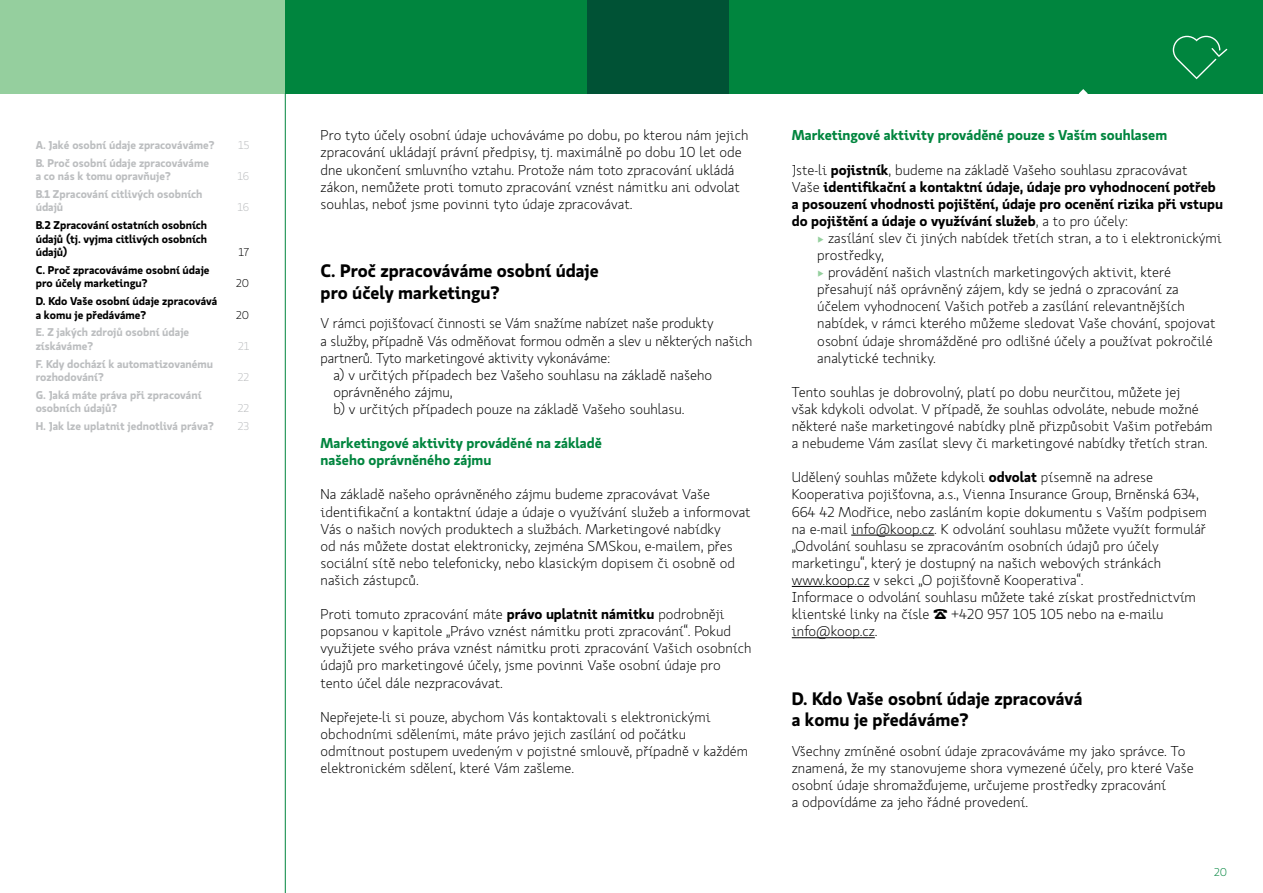
<style>
.page{position:relative;width:1263px;height:893px;background:#fff}
.page>*{position:absolute;margin:0;border:0;box-sizing:border-box;transform-origin:0 0}
.t1{font:700 18px/21.6px "Koop Pro";color:#000}
.t2{font:300 14.25px/17.1px "Koop Pro";color:#000}
.t3{font:700 14.25px/17.1px "Koop Pro";color:#000}
.t4{font:700 14.25px/17.1px "Koop Pro";color:#00853e}
.t5{font:700 11.25px/13.5px "Koop Pro";color:#bcbec0}
.t6{font:700 11.25px/13.5px "Koop Pro";color:#000}
.t7{font:300 11.25px "Koop Pro";color:#bcbec0}
.t8{font:300 11.25px "Koop Pro";color:#000}
.t9{font:300 11.25px "Koop Pro";color:#00853e}
.s1{font-weight:700}
.s2{font-weight:300}
.s3{color:#95cf9e}
</style>
<div class="page">
<div style="left:0;top:0;width:285px;height:94px;background:#95cf9e"></div>
<div style="left:285px;top:0;width:978px;height:94px;background:#00853e"></div>
<div style="left:587px;top:0;width:142px;height:94px;background:#005235"></div>
<svg style="left:1173px;top:36px;width:54px;height:43px"></svg>
<hr style="left:285px;top:94px;width:1px;height:799px;background:#00853e">
<hr style="left:851px;top:535px;width:83px;height:1px;background:#000">
<hr style="left:792px;top:586px;width:77px;height:1px;background:#000">
<hr style="left:792px;top:637px;width:83px;height:1px;background:#000">
<svg style="left:1079px;top:89px;width:9px;height:5px"></svg>
<p class="t5" style="left:36px;top:138px;width:180px">A. Jaké osobní údaje zpracováváme?</p>
<p class="t7" style="left:238px;top:137px;width:13px">15</p>
<p class="t5" style="left:36px;top:155px;width:175px">B. Proč osobní údaje zpracováváme a co nás k tomu opravňuje?</p>
<p class="t7" style="left:237px;top:169px;width:13px">16</p>
<p class="t5" style="left:36px;top:187px;width:168px">B.1 Zpracování citlivých osobních údajů</p>
<p class="t6" style="left:36px;top:218px;width:173px;text-align:justify">B.2 Zpracování ostatních osobních údajů (tj. vyjma citlivých osobních údajů)</p>
<p class="t6" style="left:36px;top:263px;width:175px">C. Proč zpracováváme osobní údaje pro účely marketingu?</p>
<p class="t6" style="left:36px;top:294px;width:183px">D. Kdo Vaše osobní údaje zpracovává a komu je předáváme?</p>
<p class="t5" style="left:36px;top:325px;width:155px">E. Z jakých zdrojů osobní údaje získáváme?</p>
<p class="t5" style="left:36px;top:356px;width:179px">F. Kdy dochází k automatizovanému rozhodování?</p>
<p class="t5" style="left:36px;top:388px;width:167px">G. Jaká máte práva při zpracování osobních údajů?</p>
<p class="t7" style="left:237px;top:200px;width:13px">16</p>
<p class="t8" style="left:238px;top:245px;width:12px">17</p>
<p class="t8" style="left:236px;top:276px;width:15px">20</p>
<p class="t8" style="left:236px;top:307px;width:15px">20</p>
<p class="t7" style="left:238px;top:338px;width:13px">21</p>
<p class="t7" style="left:238px;top:370px;width:13px">22</p>
<p class="t7" style="left:238px;top:401px;width:13px">22</p>
<p class="t5" style="left:36px;top:419px;width:180px">H. Jak lze uplatnit jednotlivá práva?</p>
<p class="t7" style="left:238px;top:419px;width:13px">23</p>
<p class="t2" style="left:321px;top:127px;width:429px">Pro tyto účely osobní údaje uchováváme po dobu, po kterou nám jejich zpracování ukládají právní předpisy, tj. maximálně po dobu 10 let ode dne ukončení smluvního vztahu. Protože nám toto zpracování ukládá zákon, nemůžete proti tomuto zpracování vznést námitku ani odvolat souhlas, neboť jsme povinni tyto údaje zpracovávat.</p>
<p class="t1" style="left:321px;top:259px;width:280px">C. Proč zpracováváme osobní údaje pro účely marketingu?</p>
<p class="t2" style="left:321px;top:315px;width:394px">V rámci pojišťovací činnosti se Vám snažíme nabízet naše produkty</p>
<p class="t2" style="left:321px;top:332px;width:433px">a služby, případně Vás odměňovat formou odměn a slev u některých našich</p>
<p class="t2" style="left:321px;top:349px;width:291px">partnerů. Tyto marketingové aktivity vykonáváme:</p>
<p class="t2" style="left:333px;top:366px;width:380px">a) v určitých případech bez Vašeho souhlasu na základě našeho</p>
<p class="t2" style="left:333px;top:383px;width:121px">oprávněného zájmu,</p>
<p class="t2" style="left:333px;top:400px;width:353px">b) v určitých případech pouze na základě Vašeho souhlasu.</p>
<p class="t4" style="left:321px;top:434px;width:283px">Marketingové aktivity prováděné na základě našeho oprávněného zájmu</p>
<p class="t2" style="left:321px;top:486px;width:432px">Na základě našeho oprávněného zájmu budeme zpracovávat Vaše identifikační a kontaktní údaje a údaje o využívání služeb a informovat Vás o našich nových produktech a službách. Marketingové nabídky<br>od nás můžete dostat elektronicky, zejména SMSkou, e-mailem, přes sociální sítě nebo telefonicky, nebo klasickým dopisem či osobně od našich zástupců.</p>
<p class="t2" style="left:321px;top:605px;width:432px">Proti tomuto zpracování máte <span class="s1">právo uplatnit námitku</span> podrobněji popsanou v kapitole „Právo vznést námitku proti zpracování“. Pokud využijete svého práva vznést námitku proti zpracování Vašich osobních údajů pro marketingové účely, jsme povinni Vaše osobní údaje pro tento účel dále nezpracovávat.</p>
<p class="t2" style="left:321px;top:708px;width:429px">Nepřejete-li si pouze, abychom Vás kontaktovali s elektronickými obchodními sděleními, máte právo jejich zasílání od počátku odmítnout postupem uvedeným v pojistné smlouvě, případně v každém elektronickém sdělení, které Vám zašleme.</p>
<p class="t4" style="left:792px;top:126px;width:377px">Marketingové aktivity prováděné pouze s Vaším souhlasem</p>
<p class="t3" style="left:792px;top:160px;width:433px"><span class="s2">Jste-li</span> pojistník<span class="s2">, budeme na základě Vašeho souhlasu zpracovávat<br>Vaše</span> identifikační a kontaktní údaje, údaje pro vyhodnocení potřeb a posouzení vhodnosti pojištění, údaje pro ocenění rizika při vstupu do pojištění a údaje o využívání služeb<span class="s2">, a to pro účely:</span></p>
<p class="t2" style="left:817px;top:229px;width:406px"><span class="s3">•</span> zasílání slev či jiných nabídek třetích stran, a to i elektronickými prostředky,</p>
<p class="t2" style="left:817px;top:263px;width:400px"><span class="s3">•</span> provádění našich vlastních marketingových aktivit, které přesahují náš oprávněný zájem, kdy se jedná o zpracování za účelem vyhodnocení Vašich potřeb a zasílání relevantnějších nabídek, v rámci kterého můžeme sledovat Vaše chování, spojovat osobní údaje shromážděné pro odlišné účely a používat pokročilé analytické techniky.</p>
<p class="t2" style="left:792px;top:383px;width:422px">Tento souhlas je dobrovolný, platí po dobu neurčitou, můžete jej<br>však kdykoli odvolat. V případě, že souhlas odvoláte, nebude možné některé naše marketingové nabídky plně přizpůsobit Vašim potřebám a nebudeme Vám zasílat slevy či marketingové nabídky třetích stran.</p>
<p class="t2" style="left:792px;top:469px;width:417px">Udělený souhlas můžete kdykoli <span class="s1">odvolat</span> písemně na adrese Kooperativa pojišťovna, a.s., Vienna Insurance Group, Brněnská 634, 664 42 Modřice, nebo zasláním kopie dokumentu s Vaším podpisem na e-mail info@koop.cz. K odvolání souhlasu můžete využít formulář „Odvolání souhlasu se zpracováním osobních údajů pro účely marketingu“, který je dostupný na našich webových stránkách www.koop.cz v sekci „O pojišťovně Kooperativa“.<br>Informace o odvolání souhlasu můžete také získat prostřednictvím klientské linky na čísle</p>
<p class="t2" style="left:951px;top:605px;width:214px">+420 957 105 105 nebo na e-mailu</p>
<p class="t2" style="left:792px;top:622px;width:87px">info@koop.cz.</p>
<p class="t1" style="left:792px;top:687px;width:292px">D. Kdo Vaše osobní údaje zpracovává a komu je předáváme?</p>
<p class="t2" style="left:792px;top:742px;width:403px">Všechny zmíněné osobní údaje zpracováváme my jako správce. To znamená, že my stanovujeme shora vymezené účely, pro které Vaše osobní údaje shromažďujeme, určujeme prostředky zpracování<br>a odpovídáme za jeho řádné provedení.</p>
<p class="t9" style="left:1214px;top:864px;width:15px">20</p>
</div>
